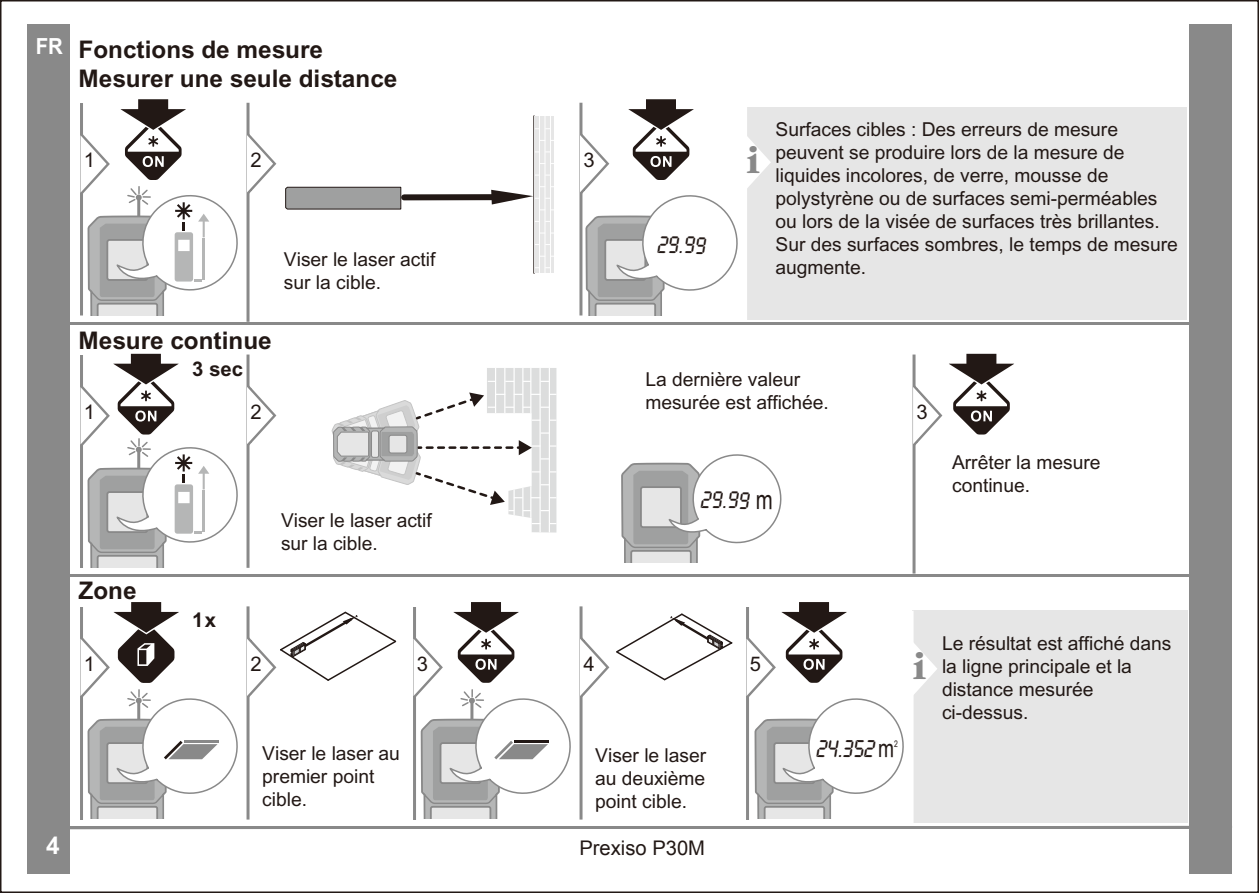
<style>
.page{position:relative;width:1259px;height:893px;background:#fff}
.page>*{position:absolute;margin:0;border:0;box-sizing:border-box;transform-origin:0 0}
.t1{font:700 40.5px "Garamond";color:#898989}
.t2{font:25.2px "Lcd D";color:#221815;scale:.93 1}
.t3{font:24.9px "Lcd D";color:#221815;scale:.93 1}
.t4{font:700 24.3px/29.1px "Arial";color:#221815}
.t5{font:700 24.3px "Arial";color:#fff}
.t6{font:700 22.2px "Arial";color:#fff;scale:.91 1}
.t7{font:20.1px "Arial";color:#221815}
.t8{font:700 20.1px "Arial";color:#221815}
.t9{font:19.2px/23.1px "Arial";color:#221815}
.s1{font-family:"Arial Narrow"}
.s2{font-family:"Arial Narrow";font-size:27px}
</style>
<div class="page">
<div style="left:1189px;top:25px;width:43px;height:849px;background:#898989"></div>
<div style="left:27px;top:25px;width:43px;height:849px;background:#898989"></div>
<svg style="left:70px;top:828px;width:1119px;height:1px"></svg>
<hr style="left:38px;top:323px;width:1194px;height:2px;background:#898989">
<div style="left:745px;top:107px;width:442px;height:212px;background:#e6e6e6"></div>
<hr style="left:744px;top:107px;width:3px;height:212px;background:#fff">
<hr style="left:38px;top:574px;width:1194px;height:2px;background:#898989">
<hr style="left:38px;top:826px;width:1194px;height:2px;background:#898989">
<div style="left:911px;top:611px;width:276px;height:212px;background:#e6e6e6"></div>
<hr style="left:911px;top:611px;width:2px;height:212px;background:#fff">
<hr style="left:246px;top:103px;width:3px;height:219px;background:#898989">
<div style="left:404px;top:194px;width:108px;height:6px;background:#221815"></div>
<hr style="left:533px;top:116px;width:2px;height:157px;background:#221815">
<svg style="left:285px;top:187px;width:116px;height:23px;background:#959595"></svg>
<svg style="left:621px;top:454px;width:161px;height:109px"></svg>
<hr style="left:912px;top:355px;width:3px;height:219px;background:#898989">
<div style="left:534px;top:116px;width:20px;height:157px;background:#e6e6e6"></div>
<hr style="left:539px;top:116px;width:1px;height:157px;background:#fff">
<hr style="left:544px;top:116px;width:1px;height:157px;background:#fff">
<hr style="left:550px;top:116px;width:1px;height:157px;background:#fff">
<svg style="left:491px;top:186px;width:63px;height:24px"></svg>
<svg style="left:332px;top:368px;width:224px;height:165px"></svg>
<svg style="left:80px;top:602px;width:317px;height:217px"></svg>
<svg style="left:80px;top:99px;width:197px;height:216px"></svg>
<svg style="left:80px;top:354px;width:197px;height:214px"></svg>
<svg style="left:912px;top:354px;width:102px;height:96px"></svg>
<svg style="left:413px;top:602px;width:320px;height:217px"></svg>
<svg style="left:579px;top:99px;width:192px;height:216px"></svg>
<svg style="left:746px;top:602px;width:191px;height:217px"></svg>
<p class="t6" style="left:36px;top:33px;width:31px">FR</p>
<p class="t4" style="left:79px;top:35px;width:320px">Fonctions de mesure<br>Mesurer une seule distance</p>
<p class="t7" style="left:84px;top:149px;width:13px">1</p>
<p class="t7" style="left:250px;top:149px;width:13px">2</p>
<p class="t9" style="left:284px;top:248px;width:153px">Viser le laser actif sur la cible.</p>
<p class="t7" style="left:583px;top:149px;width:13px">3</p>
<p class="t3" style="left:657px;top:232px;width:74px;rotate:1deg">29.99 <span class="s1">m</span></p>
<h1 class="t1" style="left:746px;top:139px;width:14px">i</h1>
<p class="t9" style="left:775px;top:118px;width:404px">Surfaces cibles : Des erreurs de mesure peuvent se produire lors de la mesure de liquides incolores, de verre, mousse de polystyrène ou de surfaces semi-perméables ou lors de la visée de surfaces très brillantes.<br>Sur des surfaces sombres, le temps de mesure augmente.</p>
<p class="t5" style="left:46px;top:832px;width:15px">4</p>
<p class="t4" style="left:79px;top:326px;width:195px">Mesure continue</p>
<p class="t7" style="left:84px;top:401px;width:13px">1</p>
<p class="t4" style="left:79px;top:576px;width:60px">Zone</p>
<p class="t8" style="left:192px;top:357px;width:52px">3 sec</p>
<p class="t9" style="left:645px;top:368px;width:185px">La dernière valeur mesurée est affichée.</p>
<p class="t7" style="left:250px;top:401px;width:13px">2</p>
<p class="t7" style="left:916px;top:401px;width:13px">3</p>
<p class="t8" style="left:192px;top:608px;width:25px">1x</p>
<p class="t9" style="left:281px;top:509px;width:152px">Viser le laser actif sur la cible.</p>
<p class="t3" style="left:700px;top:487px;width:80px;rotate:1deg">29.99 <span class="s2">m</span></p>
<p class="t7" style="left:84px;top:652px;width:13px">1</p>
<p class="t7" style="left:250px;top:652px;width:13px">2</p>
<p class="t7" style="left:417px;top:652px;width:13px">3</p>
<p class="t7" style="left:583px;top:652px;width:13px">4</p>
<p class="t9" style="left:262px;top:742px;width:139px">Viser le laser au premier point cible.</p>
<p class="t9" style="left:595px;top:743px;width:112px;text-align:justify">Viser le laser au deuxième point cible.</p>
<p class="t7" style="left:579px;top:834px;width:127px">Prexiso P30M</p>
<p class="t7" style="left:750px;top:652px;width:13px">5</p>
<h1 class="t1" style="left:912px;top:645px;width:14px">i</h1>
<h2 class="t2" style="left:816px;top:735px;width:86px;rotate:1deg">24.352 <span class="s1">m</span></h2>
<p class="t9" style="left:952px;top:451px;width:150px">Arrêter la mesure continue.</p>
<p class="t9" style="left:942px;top:632px;width:231px">Le résultat est affiché dans la ligne principale et la distance mesurée ci-dessus.</p>
</div>
